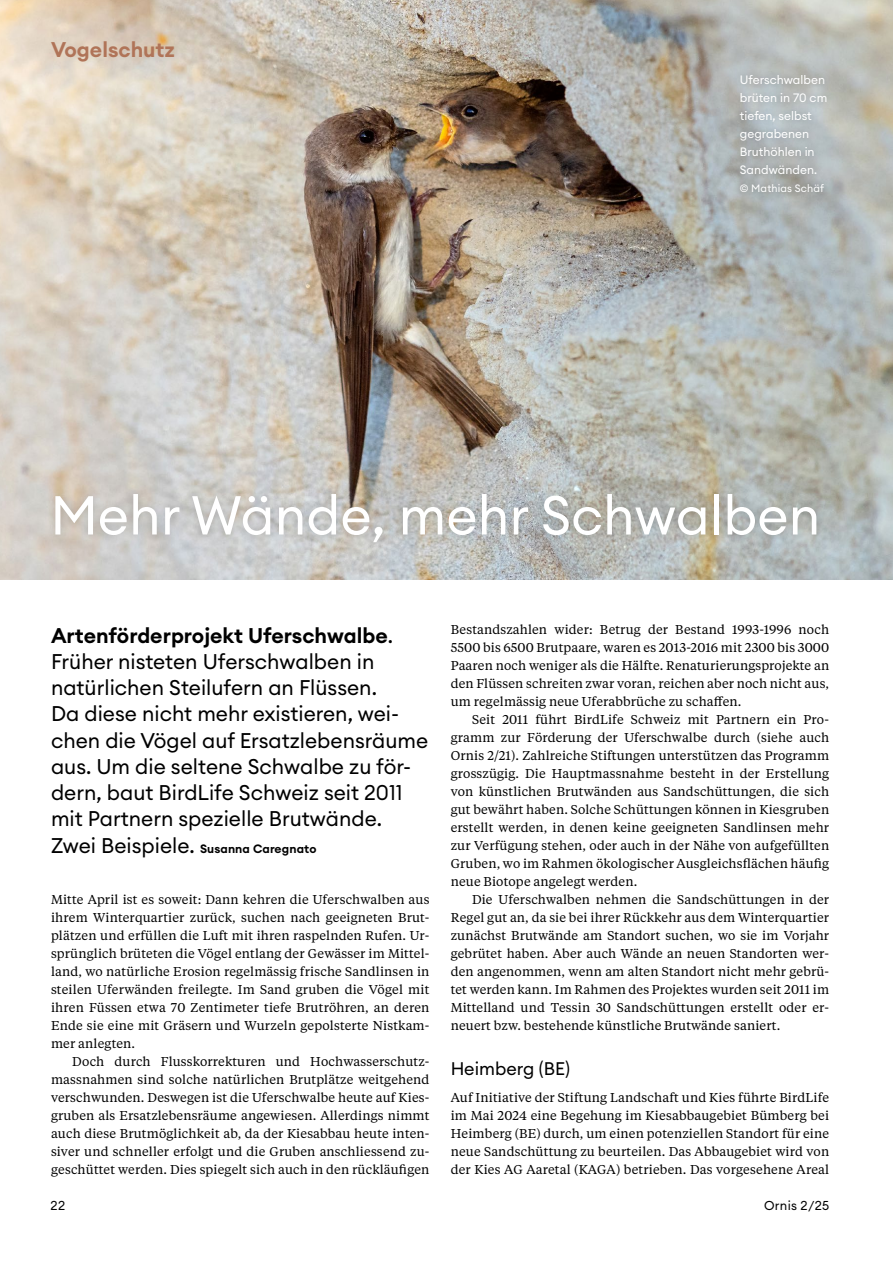
<style>
.page{position:relative;width:893px;height:1263px;background:#fff}
.page>*{position:absolute;margin:0;border:0;box-sizing:border-box;transform-origin:0 0}
.t1{font:54px "Euclid Circular A";color:#fff}
.t2{font:21px/26.2px "Euclid Circular A";color:#000}
.t3{font:600 21px "Euclid Circular A";color:#b07458}
.t4{font:18px "Euclid Circular A";color:#000}
.t5{font:12.75px/18px "Tiempos Text";letter-spacing:.01em;color:#000;text-align:justify}
.t6{font:12.75px "Euclid Circular A";letter-spacing:.02em;color:#000}
.t7{font:12px/18px "Euclid Circular A";color:#fff}
.t8{font:600 12px "Euclid Circular A";letter-spacing:.01em;color:#000}
.t9{font:10.5px "Euclid Circular A";letter-spacing:.01em;color:#fff}
.s1{font-weight:600}
.s2{font-weight:400;font-size:21px}
</style>
<div class="page">
<img style="left:0;top:0;width:893px;height:579px">
<div style="left:47px;top:486px;width:778px;height:65px;background:#000;opacity:.2"></div>
<div style="left:732px;top:66px;width:103px;height:135px;background:#000;opacity:.3"></div>
<h2 class="t3" style="left:51px;top:36px;width:126px">Vogelschutz</h2>
<p class="t7" style="left:740px;top:71px;width:89px">Uferschwalben brüten in 70 cm tiefen, selbst gegrabenen<br>Bruthöhlen in<br>Sandwänden.</p>
<p class="t9" style="left:740px;top:182px;width:86px">© Mathias Schäf</p>
<h1 class="t1" style="left:50px;top:480px;width:771px">Mehr Wände, mehr Schwalben</h1>
<p class="t2" style="left:51px;top:622px;width:379px"><span class="s1">Artenförderprojekt Uferschwalbe</span>.<br>Früher nisteten Uferschwalben in natürlichen Steilufern an Flüssen.<br>Da diese nicht mehr existieren, wei&shy;chen die Vögel auf Ersatzlebensräume aus. Um die seltene Schwalbe zu för&shy;dern, baut BirdLife Schweiz seit 2011 mit Partnern spezielle Brutwände.</p>
<p class="t8" style="left:51px;top:840px;width:267px"><span class="s2">Zwei Beispiele.</span> Susanna Caregnato</p>
<p class="t5" style="left:51px;top:889px;width:380px">Mitte April ist es soweit: Dann kehren die Uferschwalben aus ihrem Winterquartier zurück, suchen nach geeigneten Brut&shy;plätzen und erfüllen die Luft mit ihren raspelnden Rufen. Ur&shy;sprünglich brüteten die Vögel entlang der Gewässer im Mittel&shy;land, wo natürliche Erosion regelmässig frische Sandlinsen in steilen Uferwänden freilegte. Im Sand gruben die Vögel mit ihren Füssen etwa 70 Zentimeter tiefe Brutröhren, an deren Ende sie eine mit Gräsern und Wurzeln gepolsterte Nistkam&shy;mer anlegten.</p>
<p class="t5" style="left:51px;top:1051px;width:380px;text-indent:21px">Doch durch Flusskorrekturen und Hochwasserschutz&shy;massnahmen sind solche natürlichen Brutplätze weitgehend verschwunden. Deswegen ist die Uferschwalbe heute auf Kies&shy;gruben als Ersatzlebensräume angewiesen. Allerdings nimmt auch diese Brutmöglichkeit ab, da der Kiesabbau heute inten&shy;siver und schneller erfolgt und die Gruben anschliessend zu&shy;geschüttet werden. Dies spiegelt sich auch in den rückläufigen</p>
<p class="t5" style="left:451px;top:619px;width:380px">Bestandszahlen wider: Betrug der Bestand 1993-1996 noch 5500 bis 6500 Brutpaare, waren es 2013-2016 mit 2300 bis 3000<br>Paaren noch weniger als die Hälfte. Renaturierungsprojekte an den Flüssen schreiten zwar voran, reichen aber noch nicht aus, um regelmässig neue Uferabbrüche zu schaffen.</p>
<p class="t5" style="left:451px;top:709px;width:380px;text-indent:21px">Seit 2011 führt BirdLife Schweiz mit Partnern ein Pro&shy;gramm zur Förderung der Uferschwalbe durch (siehe auch Ornis 2/21). Zahlreiche Stiftungen unterstützen das Programm grosszügig. Die Hauptmassnahme besteht in der Erstellung von künstlichen Brutwänden aus Sandschüttungen, die sich gut bewährt haben. Solche Schüttungen können in Kiesgruben erstellt werden, in denen keine geeigneten Sandlinsen mehr zur Verfügung stehen, oder auch in der Nähe von aufgefüllten Gruben, wo im Rahmen ökologischer Ausgleichsflächen häufig neue Biotope angelegt werden.</p>
<p class="t5" style="left:451px;top:889px;width:380px;text-indent:21px">Die Uferschwalben nehmen die Sandschüttungen in der Regel gut an, da sie bei ihrer Rückkehr aus dem Winterquartier zunächst Brutwände am Standort suchen, wo sie im Vorjahr gebrütet haben. Aber auch Wände an neuen Standorten wer&shy;den angenommen, wenn am alten Standort nicht mehr gebrü&shy;tet werden kann. Im Rahmen des Projektes wurden seit 2011 im Mittelland und Tessin 30 Sandschüttungen erstellt oder er&shy;neuert bzw. bestehende künstliche Brutwände saniert.</p>
<h3 class="t4" style="left:451px;top:1056px;width:121px">Heimberg (BE)</h3>
<p class="t5" style="left:451px;top:1087px;width:380px">Auf Initiative der Stiftung Landschaft und Kies führte BirdLife im Mai 2024 eine Begehung im Kiesabbaugebiet Bümberg bei Heimberg (BE) durch, um einen potenziellen Standort für eine neue Sandschüttung zu beurteilen. Das Abbaugebiet wird von der Kies AG Aaretal (KAGA) betrieben. Das vorgesehene Areal</p>
<p class="t6" style="left:51px;top:1197px;width:16px">22</p>
<p class="t6" style="left:764px;top:1197px;width:66px">Ornis 2/25</p>
</div>
